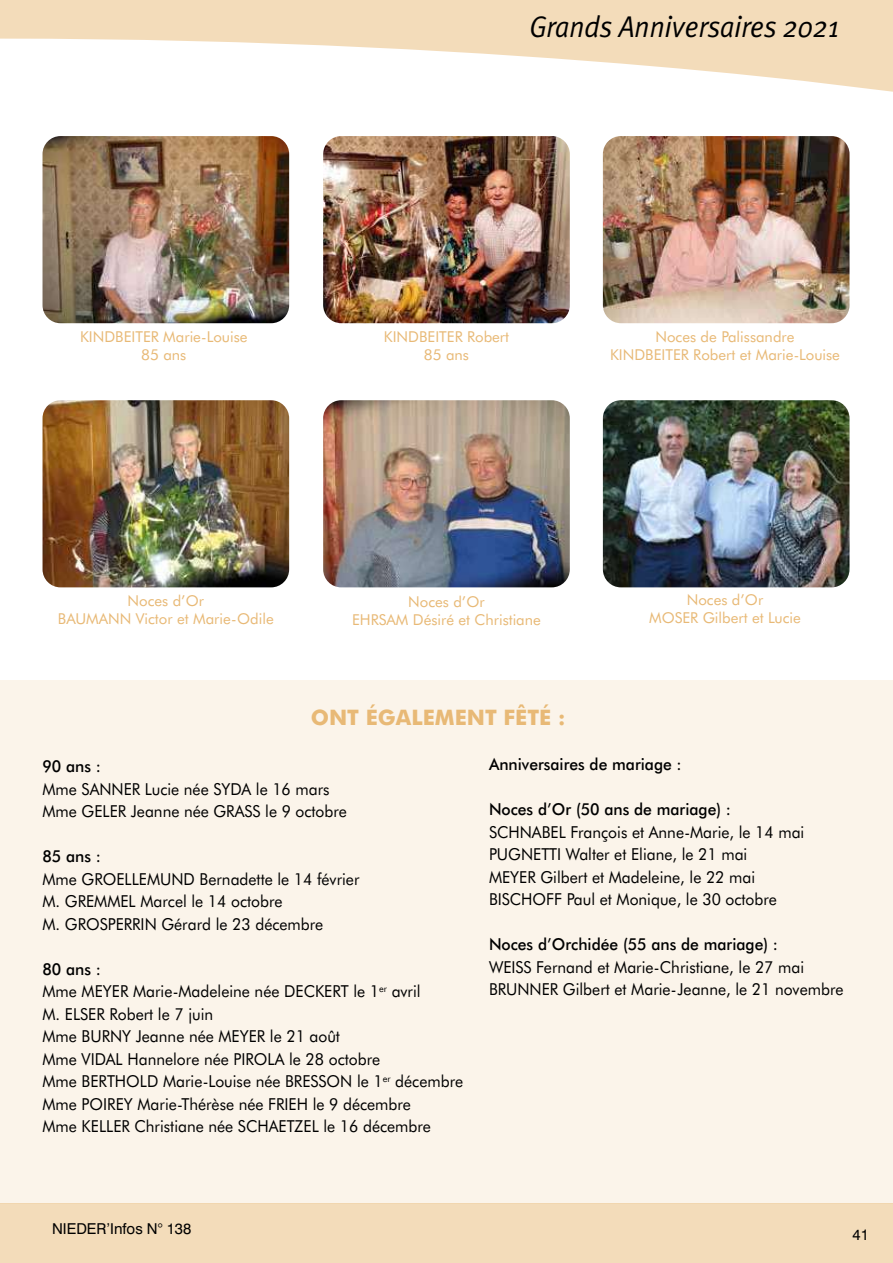
<style>
.page{position:relative;width:893px;height:1263px;background:#fff}
.page>*{position:absolute;margin:0;border:0;box-sizing:border-box;transform-origin:0 0}
.t1{font:italic 30px "Meta Plus Normal";color:#000;scale:.93 1}
.t2{font:700 21.45px "Futura BT";color:#e8b976}
.t3{font:16.5px/22.5px "Futura BT";color:#000;scale:.95 1}
.t4{font:500 16.5px "Futura BT";color:#000;scale:.95 1}
.t5{font:15px/18px "Futura BT";color:#e8b976;text-align:center}
.t6{font:15px "Swiss 721 BT";color:#000}
.s1{font-weight:500}
</style>
<div class="page">
<div style="left:0;top:1203px;width:893px;height:60px;background:#f3dcba"></div>
<div style="left:0;top:680px;width:893px;height:523px;background:#fbf4ea"></div>
<img style="left:43px;top:400px;width:246px;height:187px">
<img style="left:603px;top:400px;width:246px;height:187px">
<img style="left:323px;top:136px;width:247px;height:187px">
<img style="left:43px;top:136px;width:246px;height:187px">
<img style="left:323px;top:400px;width:247px;height:187px">
<img style="left:603px;top:136px;width:246px;height:187px">
<svg style="left:0;top:0;width:893px;height:92px;fill:#f3dcba"></svg>
<h1 class="t1" style="left:529px;top:9px;width:334px">Grands Anniversaires 2021</h1>
<p class="t5" style="left:80px;top:328px;width:169px">KINDBEITER Marie-Louise<br>85 ans</p>
<p class="t5" style="left:384px;top:328px;width:127px">KINDBEITER Robert<br>85 ans</p>
<p class="t5" style="left:610px;top:327px;width:231px">Noces de Palissandre<br>KINDBEITER Robert et Marie-Louise</p>
<p class="t5" style="left:58px;top:591px;width:217px">Noces d’Or<br>BAUMANN Victor et Marie-Odile</p>
<p class="t5" style="left:649px;top:591px;width:153px">Noces d’Or<br>MOSER Gilbert et Lucie</p>
<p class="t5" style="left:352px;top:592px;width:190px">Noces d’Or<br>EHRSAM Désiré et Christiane</p>
<h2 class="t2" style="left:311px;top:704px;width:256px">ONT ÉGALEMENT FÊTÉ :</h2>
<p class="t4" style="left:43px;top:756px;width:63px">90 ans :</p>
<p class="t3" style="left:43px;top:777px;width:322px">Mme SANNER Lucie née SYDA le 16 mars<br>Mme GELER Jeanne née GRASS le 9 octobre</p>
<p class="t4" style="left:43px;top:846px;width:63px">85 ans :</p>
<p class="t3" style="left:43px;top:867px;width:335px">Mme GROELLEMUND Bernadette le 14 février<br>M. GREMMEL Marcel le 14 octobre<br>M. GROSPERRIN Gérard le 23 décembre</p>
<p class="t3" style="left:43px;top:957px;width:444px"><span class="s1">80 ans :<br></span>Mme MEYER Marie-Madeleine née DECKERT le 1<sup>er</sup> avril<br>M. ELSER Robert le 7 juin<br>Mme BURNY Jeanne née MEYER le 21 août<br>Mme VIDAL Hannelore née PIROLA le 28 octobre<br>Mme BERTHOLD Marie-Louise née BRESSON le 1<sup>er</sup> décembre Mme POIREY Marie-Thérèse née FRIEH le 9 décembre<br>Mme KELLER Christiane née SCHAETZEL le 16 décembre</p>
<p class="t4" style="left:489px;top:754px;width:204px">Anniversaires de mariage :</p>
<p class="t4" style="left:489px;top:799px;width:256px">Noces d’Or (50 ans de mariage) :</p>
<p class="t3" style="left:489px;top:820px;width:333px">SCHNABEL François et Anne-Marie, le 14 mai PUGNETTI Walter et Eliane, le 21 mai<br>MEYER Gilbert et Madeleine, le 22 mai BISCHOFF Paul et Monique, le 30 octobre</p>
<p class="t4" style="left:489px;top:934px;width:306px">Noces d’Orchidée (55 ans de mariage) :</p>
<p class="t3" style="left:489px;top:955px;width:375px">WEISS Fernand et Marie-Christiane, le 27 mai<br>BRUNNER Gilbert et Marie-Jeanne, le 21 novembre</p>
<p class="t6" style="left:52px;top:1219px;width:141px">NIEDER’Infos N° 138</p>
<p class="t6" style="left:853px;top:1225px;width:18px">41</p>
</div>
